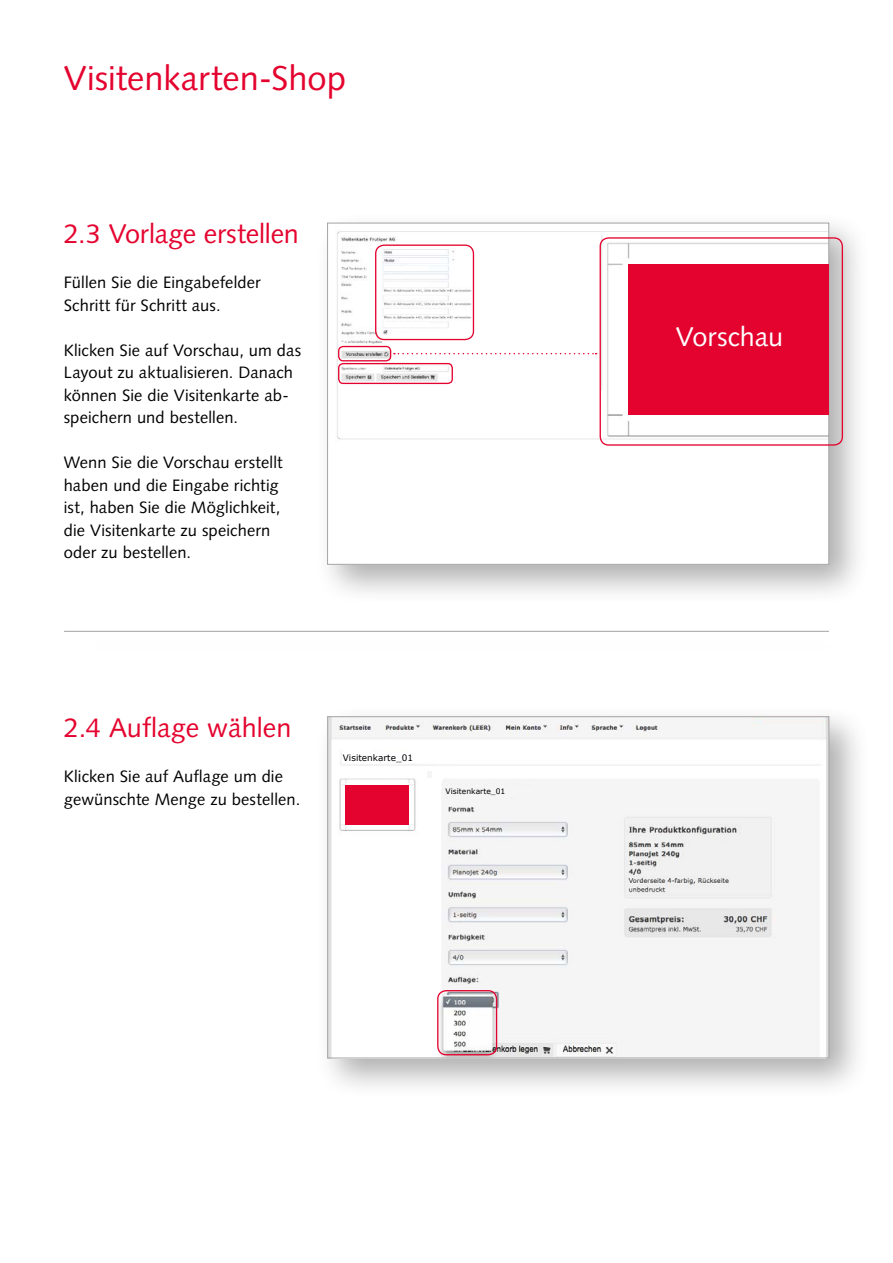
<style>
.page{position:relative;width:893px;height:1263px;background:#fff}
.page>*{position:absolute;margin:0;border:0;box-sizing:border-box;transform-origin:0 0}
.t1{font:34.5px "Syntax";color:#e4032e}
.t2{font:27px "Syntax";letter-spacing:-.005em;color:#e4032e}
.t3{font:27px "Syntax";color:#fff}
.t4{font:16.5px/22.5px "Syntax";letter-spacing:.01em;color:#000}
.t5{font:8.85px "Verdana";color:#000}
.t6{font:7.65px "Verdana";color:#000}
</style>
<div class="page">
<div style="left:315px;top:211px;width:555px;height:395px;background:#000;opacity:.32"></div>
<div style="left:328px;top:223px;width:501px;height:341px;background:#fff"></div>
<img style="left:337px;top:231px;width:490px;height:215px">
<hr style="left:64px;top:631px;width:765px;height:1px;background:#a3a3a3">
<div style="left:628px;top:264px;width:201px;height:151px;background:#e4032e"></div>
<hr style="left:384px;top:323px;width:45px;height:4px;background:#fff">
<div style="left:384px;top:309px;width:45px;height:5px;background:#fff"></div>
<hr style="left:384px;top:283px;width:45px;height:4px;background:#fff">
<hr style="left:384px;top:267px;width:45px;height:4px;background:#fff">
<div style="left:315px;top:704px;width:555px;height:395px;background:#000;opacity:.32"></div>
<img style="left:329px;top:718px;width:498px;height:338px">
<div style="left:446px;top:786px;width:97px;height:9px;background:#f5f5f5"></div>
<div style="left:343px;top:753px;width:114px;height:10px;background:#fff"></div>
<svg style="left:427px;top:771px;width:4px;height:7px"></svg>
<div style="left:345px;top:785px;width:64px;height:40px;background:#e4032e"></div>
<div style="left:338px;top:346px;width:53px;height:15px;border:1px solid #e4032e;border-radius:5px"></div>
<div style="left:375px;top:244px;width:99px;height:96px;border:1px solid #e4032e;border-radius:9px"></div>
<div style="left:600px;top:237px;width:243px;height:209px;border:1px solid #e4032e;border-radius:9px"></div>
<div style="left:394px;top:345px;width:230px;height:46px;background:#000;opacity:.32"></div>
<svg style="left:394px;top:353px;width:203px;height:1px"></svg>
<div style="left:338px;top:363px;width:115px;height:21px;border:1px solid #e4032e;border-radius:4px"></div>
<div style="left:437px;top:990px;width:60px;height:65px;border:1px solid #e4032e;border-radius:9px"></div>
<p class="t1" style="left:64px;top:57px;width:284px">Visitenkarten-Shop</p>
<p class="t2" style="left:64px;top:218px;width:237px">2.3 Vorlage erstellen</p>
<p class="t4" style="left:64px;top:271px;width:198px">Füllen Sie die Eingabefelder<br>Schritt für Schritt aus.</p>
<p class="t4" style="left:64px;top:339px;width:239px">Klicken Sie auf Vorschau, um das<br>Layout zu aktualisieren. Danach können Sie die Visitenkarte ab&shy;speichern und bestellen.</p>
<p class="t4" style="left:64px;top:451px;width:220px">Wenn Sie die Vorschau erstellt haben und die Eingabe richtig ist, haben Sie die Möglichkeit, die Visitenkarte zu speichern oder zu bestellen.</p>
<p class="t2" style="left:64px;top:712px;width:229px">2.4 Auflage wählen</p>
<p class="t4" style="left:64px;top:765px;width:238px">Klicken Sie auf Auflage um die gewünschte Menge zu bestellen.</p>
<p class="t5" style="left:343px;top:752px;width:72px">Visitenkarte_01</p>
<p class="t6" style="left:446px;top:786px;width:61px">Visitenkarte_01</p>
<p class="t3" style="left:676px;top:320px;width:109px">Vorschau</p>
</div>
